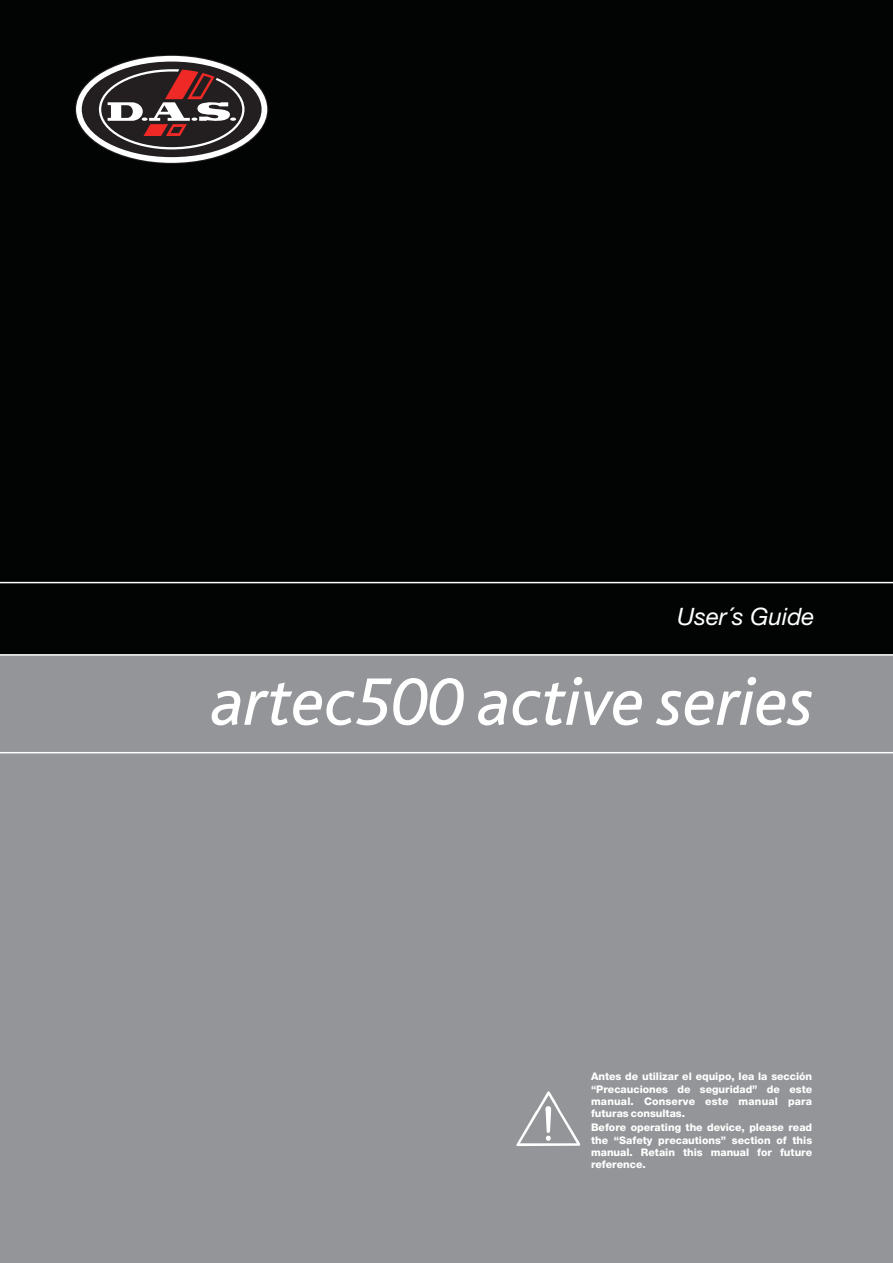
<style>
.page{position:relative;width:893px;height:1263px;background:#fff}
.page>*{position:absolute;margin:0;border:0;box-sizing:border-box;transform-origin:0 0}
.t1{font:italic 70.35px "Bliss";color:#fff}
.t2{font:italic 24px "Helvetica Neue";color:#fff}
.t3{font:700 10.5px/12.5px "Helvetica Neue";color:#fff;text-align:justify}
</style>
<div class="page">
<div style="left:0;top:656px;width:893px;height:607px;background:#939598"></div>
<div style="left:0;top:0;width:893px;height:653px;background:#020404"></div>
<svg style="left:0;top:751px;width:893px;height:3px"></svg>
<svg style="left:0;top:653px;width:893px;height:3px;background:#939494"></svg>
<svg style="left:0;top:581px;width:893px;height:3px"></svg>
<svg style="left:516px;top:1091px;width:64px;height:55px;background:#a5a6a9"></svg>
<svg style="left:75px;top:55px;width:193px;height:109px"></svg>
<svg style="left:76px;top:56px;width:191px;height:107px"></svg>
<div style="left:82px;top:62px;width:180px;height:95px;background:#231f20;border-radius:50%"></div>
<svg style="left:99px;top:69px;width:145px;height:80px"></svg>
<h2 class="t2" style="left:677px;top:607px;width:139px">User´s Guide</h2>
<h1 class="t1" style="left:211px;top:668px;width:604px">artec500 active series</h1>
<p class="t3" style="left:591px;top:1071px;width:223px">Antes de utilizar el equipo, lea la sección “Precauciones de seguridad” de este manual. Conserve este manual para futuras consultas.</p>
<p class="t3" style="left:591px;top:1122px;width:223px">Before operating the device, please read the “Safety precautions” section of this manual. Retain this manual for future reference.</p>
</div>
